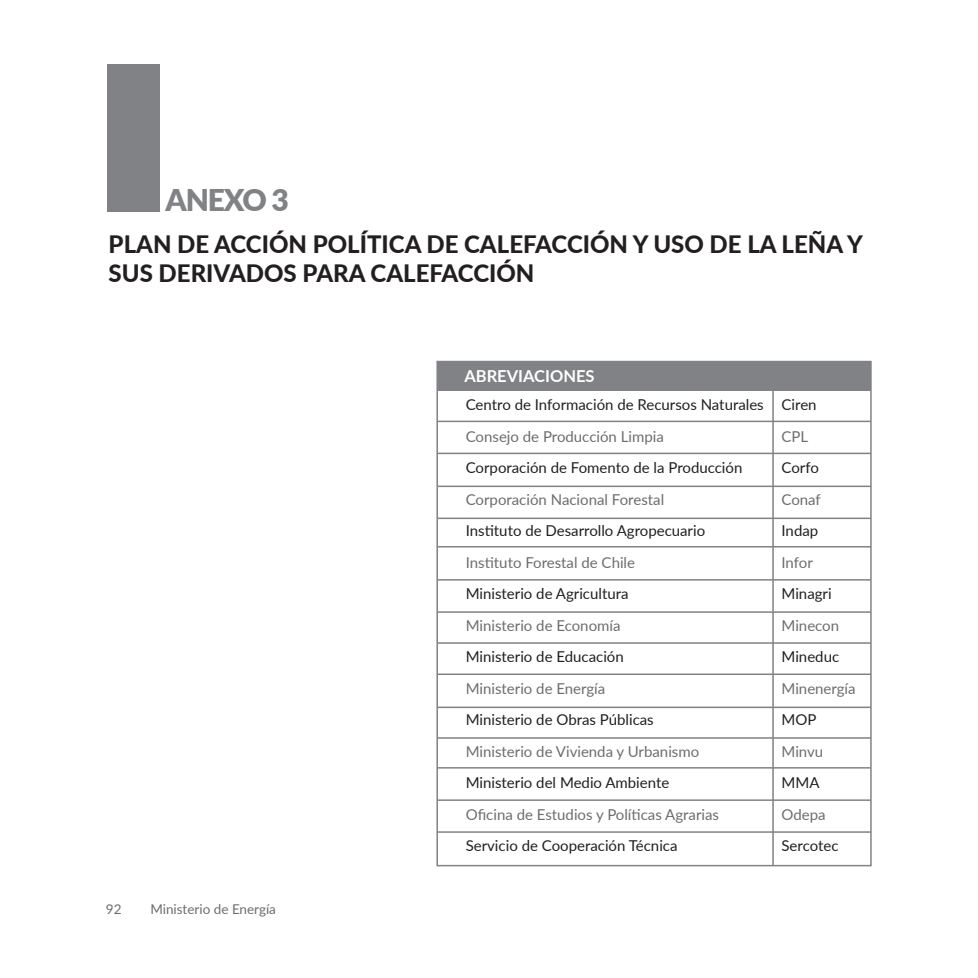
<style>
.page{position:relative;width:978px;height:978px;background:#fff}
.page>*{position:absolute;margin:0;border:0;box-sizing:border-box;transform-origin:0 0}
.t1{font:900 30px "Lato";letter-spacing:-.04em;color:#808285}
.t2{font:800 24px/28.8px "Lato";color:#231f20}
.t3{font:700 16.5px "Lato";color:#fff}
.t4{font:15px "Lato";color:#231f20}
.t5{font:15px "Lato";color:#6c6d70}
.t6{font:13.5px "Lato";color:#6c6d70}
</style>
<div class="page">
<div style="left:107px;top:65px;width:52px;height:147px;background:#808285"></div>
<div style="left:436px;top:361px;width:436px;height:505px;border:2px solid #808285"></div>
<div style="left:437px;top:362px;width:434px;height:29px;background:#808285"></div>
<hr style="left:772px;top:384px;width:2px;height:481px;background:#808285">
<hr style="left:437px;top:421px;width:434px;height:1px;background:#808285">
<hr style="left:437px;top:486px;width:434px;height:1px;background:#808285">
<hr style="left:437px;top:546px;width:434px;height:2px;background:#808285">
<hr style="left:437px;top:611px;width:434px;height:2px;background:#808285">
<hr style="left:437px;top:673px;width:434px;height:2px;background:#808285">
<hr style="left:437px;top:737px;width:434px;height:2px;background:#808285">
<hr style="left:437px;top:453px;width:434px;height:1px;background:#808285">
<hr style="left:437px;top:518px;width:434px;height:1px;background:#808285">
<hr style="left:437px;top:579px;width:434px;height:2px;background:#808285">
<hr style="left:437px;top:642px;width:434px;height:2px;background:#808285">
<hr style="left:437px;top:707px;width:434px;height:1px;background:#808285">
<hr style="left:437px;top:767px;width:434px;height:2px;background:#808285">
<hr style="left:437px;top:799px;width:434px;height:2px;background:#808285">
<hr style="left:437px;top:831px;width:434px;height:2px;background:#808285">
<h1 class="t1" style="left:166px;top:177px;width:125px">ANEXO 3</h1>
<h2 class="t2" style="left:109px;top:229px;width:756px">PLAN DE ACCIÓN POLÍTICA DE CALEFACCIÓN Y USO DE LA LEÑA Y<br>SUS DERIVADOS PARA CALEFACCIÓN</h2>
<p class="t6" style="left:106px;top:899px;width:17px">92</p>
<p class="t6" style="left:150px;top:899px;width:127px">Ministerio de Energía</p>
<p class="t3" style="left:464px;top:363px;width:132px">ABREVIACIONES</p>
<p class="t4" style="left:466px;top:394px;width:300px">Centro de Información de Recursos Naturales</p>
<p class="t5" style="left:466px;top:426px;width:200px">Consejo de Producción Limpia</p>
<p class="t4" style="left:466px;top:457px;width:278px">Corporación de Fomento de la Producción</p>
<p class="t5" style="left:466px;top:489px;width:200px">Corporación Nacional Forestal</p>
<p class="t4" style="left:466px;top:520px;width:241px">Instituto de Desarrollo Agropecuario</p>
<p class="t5" style="left:466px;top:552px;width:171px">Instituto Forestal de Chile</p>
<p class="t4" style="left:466px;top:583px;width:164px">Ministerio de Agricultura</p>
<p class="t5" style="left:466px;top:615px;width:156px">Ministerio de Economía</p>
<p class="t4" style="left:466px;top:646px;width:160px">Ministerio de Educación</p>
<p class="t5" style="left:466px;top:678px;width:141px">Ministerio de Energía</p>
<p class="t4" style="left:466px;top:709px;width:190px">Ministerio de Obras Públicas</p>
<p class="t5" style="left:466px;top:741px;width:235px">Ministerio de Vivienda y Urbanismo</p>
<p class="t4" style="left:466px;top:772px;width:205px">Ministerio del Medio Ambiente</p>
<p class="t5" style="left:466px;top:804px;width:255px">Oficina de Estudios y Políticas Agrarias</p>
<p class="t4" style="left:466px;top:835px;width:213px">Servicio de Cooperación Técnica</p>
<p class="t4" style="left:782px;top:394px;width:37px">Ciren</p>
<p class="t5" style="left:782px;top:426px;width:28px">CPL</p>
<p class="t4" style="left:782px;top:457px;width:39px">Corfo</p>
<p class="t5" style="left:782px;top:489px;width:41px">Conaf</p>
<p class="t4" style="left:782px;top:520px;width:38px">Indap</p>
<p class="t5" style="left:782px;top:552px;width:33px">Infor</p>
<p class="t4" style="left:782px;top:583px;width:52px">Minagri</p>
<p class="t5" style="left:782px;top:615px;width:59px">Minecon</p>
<p class="t4" style="left:782px;top:646px;width:59px">Mineduc</p>
<p class="t5" style="left:782px;top:678px;width:76px">Minenergía</p>
<p class="t4" style="left:782px;top:709px;width:36px">MOP</p>
<p class="t5" style="left:782px;top:741px;width:43px">Minvu</p>
<p class="t4" style="left:782px;top:772px;width:39px">MMA</p>
<p class="t5" style="left:782px;top:804px;width:46px">Odepa</p>
<p class="t4" style="left:782px;top:835px;width:58px">Sercotec</p>
</div>
